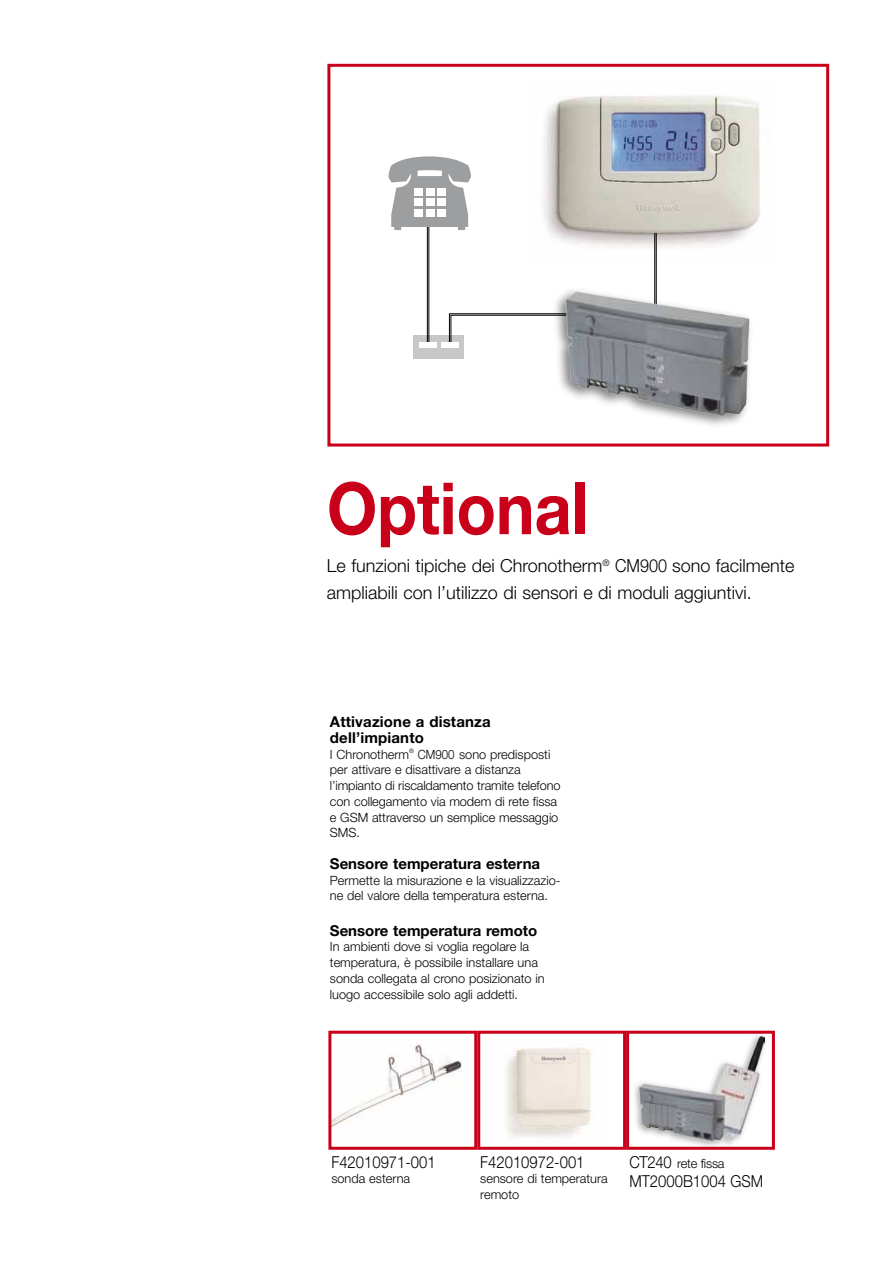
<style>
.page{position:relative;width:893px;height:1263px;background:#fff}
.page>*{position:absolute;margin:0;border:0;box-sizing:border-box;transform-origin:0 0}
.t1{font:700 72px "Helvetica Neue";color:#c90019;scale:.9 1}
.t2{font:300 18px/27px "Helvetica Neue";color:#000}
.t3{font:300 16.5px "Helvetica Neue";color:#000;scale:.9 1}
.t4{font:700 15px/15.8px "Helvetica Neue";color:#000}
.t5{font:300 12.75px/15.8px "Helvetica Neue";color:#000}
.t6{font:300 12.75px/15.8px "Helvetica Neue";color:#000;scale:.9 1}
.t7{font:300 6px "Helvetica Neue";color:#000}
.s1{font-size:16.5px}
</style>
<div class="page">
<svg style="left:327px;top:63px;width:503px;height:1087px"></svg>
<div style="left:414px;top:188px;width:9px;height:8px;background:#fff"></div>
<div style="left:426px;top:188px;width:9px;height:8px;background:#fff"></div>
<div style="left:437px;top:188px;width:9px;height:8px;background:#fff"></div>
<div style="left:414px;top:198px;width:9px;height:8px;background:#fff"></div>
<div style="left:426px;top:198px;width:9px;height:8px;background:#fff"></div>
<div style="left:437px;top:198px;width:9px;height:8px;background:#fff"></div>
<div style="left:414px;top:209px;width:9px;height:7px;background:#fff"></div>
<div style="left:426px;top:209px;width:9px;height:7px;background:#fff"></div>
<div style="left:437px;top:209px;width:9px;height:7px;background:#fff"></div>
<img style="left:549px;top:283px;width:209px;height:149px">
<img style="left:563px;top:288px;width:190px;height:133px">
<img style="left:629px;top:1030px;width:142px;height:120px">
<img style="left:640px;top:1036px;width:124px;height:105px">
<h1 class="t1" style="left:327px;top:464px;width:292px">Optional</h1>
<h2 class="t2" style="left:327px;top:552px;width:469px">Le funzioni tipiche dei Chronotherm<sup>®</sup> CM900 sono facilmente ampliabili con l’utilizzo di sensori e di moduli aggiuntivi.</h2>
<p class="t4" style="left:330px;top:713px;width:162px">Attivazione a distanza dell’impianto</p>
<p class="t5" style="left:330px;top:746px;width:81px">I Chronotherm</p>
<p class="t7" style="left:409px;top:747px;width:6px">®</p>
<p class="t6" style="left:330px;top:746px;width:258px;text-indent:88px">CM900 sono predisposti per attivare e disattivare a distanza l’impianto di riscaldamento tramite telefono con collegamento via modem di rete fissa e GSM attraverso un semplice messaggio<br>SMS.</p>
<p class="t4" style="left:330px;top:855px;width:212px">Sensore temperatura esterna</p>
<p class="t5" style="left:330px;top:872px;width:232px">Permette la misurazione e la visualizzazio&shy;ne del valore della temperatura esterna.</p>
<p class="t4" style="left:330px;top:922px;width:209px">Sensore temperatura remoto</p>
<p class="t5" style="left:330px;top:939px;width:216px">In ambienti dove si voglia regolare la temperatura, è possibile installare una sonda collegata al crono posizionato in luogo accessibile solo agli addetti.</p>
<p class="t3" style="left:331px;top:1151px;width:117px">F42010971-001</p>
<p class="t5" style="left:331px;top:1170px;width:80px">sonda esterna</p>
<p class="t3" style="left:480px;top:1151px;width:117px">F42010972-001</p>
<p class="t5" style="left:480px;top:1170px;width:129px">sensore di temperatura remoto</p>
<p class="t5" style="left:629px;top:1155px;width:97px"><span class="s1">CT240</span> rete fissa</p>
<p class="t3" style="left:629px;top:1171px;width:150px">MT2000B1004 GSM</p>
</div>
